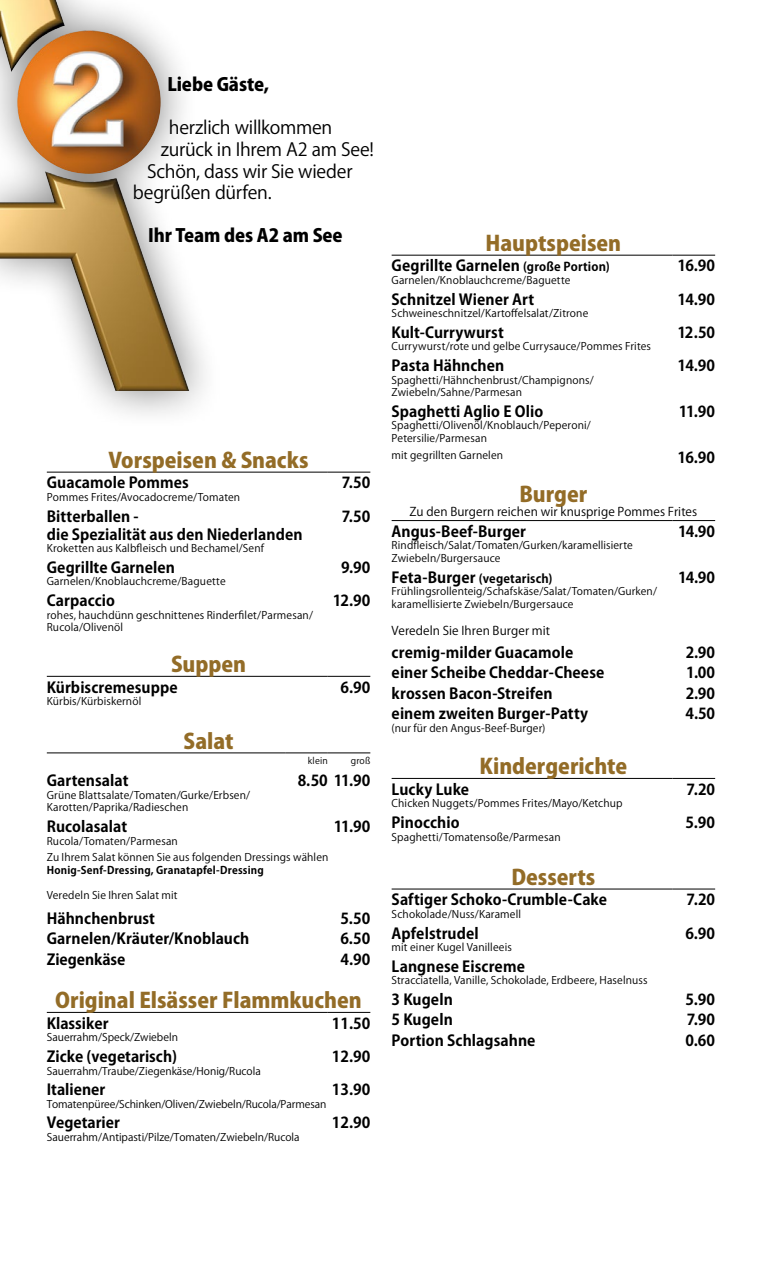
<style>
.page{position:relative;width:762px;height:1272px;background:#fff}
.page>*{position:absolute;margin:0;border:0;box-sizing:border-box;transform-origin:0 0}
.t1{font:800 21px "Koz Go Pro";color:#936c27}
.t2{font:18px "Koz Go Pro";letter-spacing:-.015em;color:#000}
.t3{font:800 18px "Koz Go Pro";letter-spacing:-.005em;color:#000}
.t4{font:700 15px/18px "Koz Go Pro";letter-spacing:.005em;color:#000}
.t5{font:12px "Koz Go Pro";letter-spacing:.01em;color:#000}
.t6{font:700 12px "Koz Go Pro";letter-spacing:.015em;color:#000}
.t7{font:10.5px/12.6px "Koz Go Pro";letter-spacing:.01em;color:#000}
.t8{font:10.5px "Koz Go Pro";letter-spacing:-.01em;color:#000}
.t9{font:700 10.5px "Koz Go Pro";letter-spacing:.02em;color:#000}
.t10{font:9px "Koz Go Pro";letter-spacing:.02em;color:#000}
.s1{font-size:12px}
.s2{font-size:15px}
</style>
<div class="page">
<hr style="left:47px;top:472px;width:280px;height:1px;background:#000">
<hr style="left:327px;top:472px;width:43px;height:1px;background:#000">
<hr style="left:47px;top:752px;width:238px;height:1px;background:#000">
<hr style="left:285px;top:752px;width:42px;height:1px;background:#000">
<hr style="left:327px;top:752px;width:43px;height:1px;background:#000">
<hr style="left:47px;top:676px;width:280px;height:1px;background:#000">
<hr style="left:327px;top:676px;width:43px;height:1px;background:#000">
<hr style="left:47px;top:1012px;width:280px;height:1px;background:#000">
<hr style="left:327px;top:1012px;width:43px;height:1px;background:#000">
<hr style="left:391px;top:255px;width:281px;height:1px;background:#000">
<hr style="left:672px;top:255px;width:42px;height:1px;background:#000">
<hr style="left:391px;top:520px;width:281px;height:1px;background:#000">
<hr style="left:672px;top:520px;width:42px;height:1px;background:#000">
<hr style="left:391px;top:778px;width:281px;height:1px;background:#000">
<hr style="left:672px;top:778px;width:42px;height:1px;background:#000">
<hr style="left:391px;top:888px;width:281px;height:1px;background:#000">
<hr style="left:672px;top:888px;width:42px;height:1px;background:#000">
<div style="left:0;top:0;width:224px;height:430px;background:#000;opacity:.5"></div>
<img style="left:0;top:0;width:189px;height:391px">
<h2 class="t3" style="left:167px;top:73px;width:103px">Liebe Gäste,</h2>
<h2 class="t2" style="left:169px;top:116px;width:165px">herzlich willkommen</h2>
<h2 class="t2" style="left:161px;top:138px;width:214px">zurück in Ihrem A2 am See!</h2>
<h2 class="t2" style="left:147px;top:159px;width:207px">Schön, dass wir Sie wieder</h2>
<h2 class="t2" style="left:133px;top:181px;width:140px">begrüßen dürfen.</h2>
<h2 class="t3" style="left:148px;top:224px;width:196px">Ihr Team des A2 am See</h2>
<h1 class="t1" style="left:108px;top:446px;width:201px">Vorspeisen &amp; Snacks</h1>
<h3 class="t4" style="left:47px;top:475px;width:143px">Guacamole Pommes</h3>
<p class="t7" style="left:47px;top:491px;width:195px">Pommes Frites/Avocadocreme/Tomaten</p>
<h3 class="t4" style="left:47px;top:508px;width:257px">Bitterballen -<br>die Spezialität aus den Niederlanden</h3>
<p class="t7" style="left:47px;top:542px;width:219px">Kroketten aus Kalbfleisch und Bechamel/Senf</p>
<h3 class="t4" style="left:47px;top:559px;width:130px">Gegrillte Garnelen</h3>
<p class="t7" style="left:47px;top:575px;width:180px">Garnelen/Knoblauchcreme/Baguette</p>
<h3 class="t4" style="left:47px;top:592px;width:70px">Carpaccio</h3>
<p class="t7" style="left:47px;top:608px;width:267px">rohes, hauchdünn geschnittenes Rinderfilet/Parmesan/<br>Rucola/Olivenöl</p>
<h1 class="t1" style="left:171px;top:650px;width:76px">Suppen</h1>
<h3 class="t4" style="left:47px;top:679px;width:132px">Kürbiscremesuppe</h3>
<p class="t7" style="left:47px;top:695px;width:96px">Kürbis/Kürbiskernöl</p>
<h1 class="t1" style="left:183px;top:727px;width:51px">Salat</h1>
<h3 class="t4" style="left:341px;top:475px;width:30px">7.50</h3>
<h3 class="t4" style="left:341px;top:508px;width:30px">7.50</h3>
<h3 class="t4" style="left:341px;top:559px;width:31px">9.90</h3>
<h3 class="t4" style="left:332px;top:592px;width:39px">12.90</h3>
<h3 class="t4" style="left:340px;top:679px;width:31px">6.90</h3>
<h3 class="t4" style="left:47px;top:772px;width:83px">Gartensalat</h3>
<p class="t7" style="left:47px;top:788px;width:205px">Grüne Blattsalate/Tomaten/Gurke/Erbsen/<br>Karotten/Paprika/Radieschen</p>
<h3 class="t4" style="left:47px;top:818px;width:82px">Rucolasalat</h3>
<p class="t7" style="left:47px;top:834px;width:132px">Rucola/Tomaten/Parmesan</p>
<p class="t10" style="left:307px;top:755px;width:21px">klein</p>
<p class="t10" style="left:350px;top:755px;width:21px">groß</p>
<h3 class="t4" style="left:297px;top:772px;width:74px">8.50 11.90</h3>
<h3 class="t4" style="left:334px;top:818px;width:38px">11.90</h3>
<p class="t7" style="left:47px;top:851px;width:283px">Zu Ihrem Salat können Sie aus folgenden Dressings wählen</p>
<p class="t9" style="left:47px;top:863px;width:218px">Honig-Senf-Dressing, Granatapfel-Dressing</p>
<p class="t7" style="left:47px;top:889px;width:132px">Veredeln Sie Ihren Salat mit</p>
<h3 class="t4" style="left:47px;top:910px;width:110px">Hähnchenbrust</h3>
<h3 class="t4" style="left:340px;top:910px;width:31px">5.50</h3>
<h3 class="t4" style="left:47px;top:930px;width:204px">Garnelen/Kräuter/Knoblauch</h3>
<h3 class="t4" style="left:340px;top:930px;width:31px">6.50</h3>
<h3 class="t4" style="left:47px;top:951px;width:80px">Ziegenkäse</h3>
<h3 class="t4" style="left:340px;top:951px;width:31px">4.90</h3>
<h1 class="t1" style="left:55px;top:986px;width:308px">Original Elsässer Flammkuchen</h1>
<h3 class="t4" style="left:47px;top:1015px;width:63px">Klassiker</h3>
<p class="t7" style="left:47px;top:1031px;width:132px">Sauerrahm/Speck/Zwiebeln</p>
<h3 class="t4" style="left:332px;top:1015px;width:40px">11.50</h3>
<h3 class="t4" style="left:47px;top:1048px;width:132px">Zicke (vegetarisch)</h3>
<p class="t7" style="left:47px;top:1064px;width:215px">Sauerrahm/Traube/Ziegenkäse/Honig/Rucola</p>
<h3 class="t4" style="left:332px;top:1048px;width:40px">12.90</h3>
<h3 class="t4" style="left:47px;top:1081px;width:60px">Italiener</h3>
<p class="t8" style="left:47px;top:1096px;width:281px">Tomatenpüree/Schinken/Oliven/Zwiebeln/Rucola/Parmesan</p>
<h3 class="t4" style="left:332px;top:1081px;width:40px">13.90</h3>
<h3 class="t4" style="left:47px;top:1114px;width:74px">Vegetarier</h3>
<p class="t7" style="left:47px;top:1130px;width:254px">Sauerrahm/Antipasti/Pilze/Tomaten/Zwiebeln/Rucola</p>
<h3 class="t4" style="left:332px;top:1114px;width:40px">12.90</h3>
<h1 class="t1" style="left:485px;top:229px;width:137px">Hauptspeisen</h1>
<h3 class="t4" style="left:391px;top:258px;width:219px">Gegrillte Garnelen <span class="s1">(große Portion)</span></h3>
<p class="t7" style="left:391px;top:274px;width:180px">Garnelen/Knoblauchcreme/Baguette</p>
<h3 class="t4" style="left:677px;top:258px;width:39px">16.90</h3>
<h3 class="t4" style="left:391px;top:291px;width:144px">Schnitzel Wiener Art</h3>
<p class="t7" style="left:391px;top:307px;width:198px">Schweineschnitzel/Kartoffelsalat/Zitrone</p>
<h3 class="t4" style="left:677px;top:291px;width:39px">14.90</h3>
<h3 class="t4" style="left:391px;top:324px;width:114px">Kult-Currywurst</h3>
<p class="t7" style="left:391px;top:340px;width:261px">Currywurst/rote und gelbe Currysauce/Pommes Frites</p>
<h3 class="t4" style="left:677px;top:324px;width:39px">12.50</h3>
<h3 class="t4" style="left:391px;top:357px;width:114px">Pasta Hähnchen</h3>
<p class="t7" style="left:391px;top:374px;width:203px">Spaghetti/Hähnchenbrust/Champignons/<br>Zwiebeln/Sahne/Parmesan</p>
<h3 class="t4" style="left:677px;top:357px;width:39px">14.90</h3>
<h3 class="t4" style="left:391px;top:403px;width:153px">Spaghetti Aglio E Olio</h3>
<p class="t7" style="left:391px;top:419px;width:200px">Spaghetti/Olivenöl/Knoblauch/Peperoni/<br>Petersilie/Parmesan</p>
<h3 class="t4" style="left:678px;top:403px;width:38px">11.90</h3>
<p class="t7" style="left:391px;top:449px;width:113px">mit gegrillten Garnelen</p>
<h3 class="t4" style="left:677px;top:449px;width:39px">16.90</h3>
<h1 class="t1" style="left:519px;top:480px;width:69px">Burger</h1>
<p class="t5" style="left:409px;top:504px;width:289px">Zu den Burgern reichen wir knusprige Pommes Frites</p>
<h3 class="t4" style="left:391px;top:523px;width:136px">Angus-Beef-Burger</h3>
<p class="t7" style="left:391px;top:539px;width:242px">Rindfleisch/Salat/Tomaten/Gurken/karamellisierte<br>Zwiebeln/Burgersauce</p>
<h3 class="t4" style="left:677px;top:523px;width:38px">14.90</h3>
<p class="t6" style="left:391px;top:570px;width:162px"><span class="s2">Feta-Burger</span> (vegetarisch)</p>
<p class="t7" style="left:391px;top:585px;width:267px">Frühlingsrollenteig/Schafskäse/Salat/Tomaten/Gurken/ karamellisierte Zwiebeln/Burgersauce</p>
<h3 class="t4" style="left:677px;top:569px;width:38px">14.90</h3>
<p class="t5" style="left:391px;top:622px;width:160px">Veredeln Sie Ihren Burger mit</p>
<h3 class="t4" style="left:391px;top:644px;width:183px">cremig-milder Guacamole</h3>
<h3 class="t4" style="left:685px;top:644px;width:31px">2.90</h3>
<h3 class="t4" style="left:391px;top:664px;width:214px">einer Scheibe Cheddar-Cheese</h3>
<h3 class="t4" style="left:686px;top:664px;width:30px">1.00</h3>
<h3 class="t4" style="left:391px;top:685px;width:162px">krossen Bacon-Streifen</h3>
<h3 class="t4" style="left:685px;top:685px;width:31px">2.90</h3>
<h3 class="t4" style="left:391px;top:705px;width:198px">einem zweiten Burger-Patty</h3>
<p class="t7" style="left:391px;top:722px;width:155px">(nur für den Angus-Beef-Burger)</p>
<h3 class="t4" style="left:685px;top:705px;width:31px">4.50</h3>
<h1 class="t1" style="left:479px;top:752px;width:149px">Kindergerichte</h1>
<h3 class="t4" style="left:391px;top:781px;width:79px">Lucky Luke</h3>
<p class="t7" style="left:391px;top:797px;width:232px">Chicken Nuggets/Pommes Frites/Mayo/Ketchup</p>
<h3 class="t4" style="left:391px;top:814px;width:69px">Pinocchio</h3>
<p class="t7" style="left:391px;top:830px;width:170px">Spaghetti/Tomatensoße/Parmesan</p>
<h1 class="t1" style="left:511px;top:863px;width:85px">Desserts</h1>
<h3 class="t4" style="left:391px;top:891px;width:217px">Saftiger Schoko-Crumble-Cake</h3>
<p class="t7" style="left:391px;top:908px;width:131px">Schokolade/Nuss/Karamell</p>
<h3 class="t4" style="left:391px;top:925px;width:88px">Apfelstrudel</h3>
<p class="t7" style="left:391px;top:941px;width:122px">mit einer Kugel Vanilleeis</p>
<h3 class="t4" style="left:686px;top:781px;width:30px">7.20</h3>
<h3 class="t4" style="left:685px;top:814px;width:31px">5.90</h3>
<h3 class="t4" style="left:686px;top:891px;width:30px">7.20</h3>
<h3 class="t4" style="left:685px;top:925px;width:31px">6.90</h3>
<h3 class="t4" style="left:391px;top:958px;width:135px">Langnese Eiscreme</h3>
<p class="t7" style="left:391px;top:974px;width:257px">Stracciatella, Vanille, Schokolade, Erdbeere, Haselnuss</p>
<h3 class="t4" style="left:391px;top:991px;width:63px">3 Kugeln</h3>
<h3 class="t4" style="left:685px;top:991px;width:31px">5.90</h3>
<h3 class="t4" style="left:391px;top:1011px;width:63px">5 Kugeln</h3>
<h3 class="t4" style="left:686px;top:1011px;width:30px">7.90</h3>
<h3 class="t4" style="left:391px;top:1032px;width:145px">Portion Schlagsahne</h3>
<h3 class="t4" style="left:685px;top:1032px;width:31px">0.60</h3>
</div>
